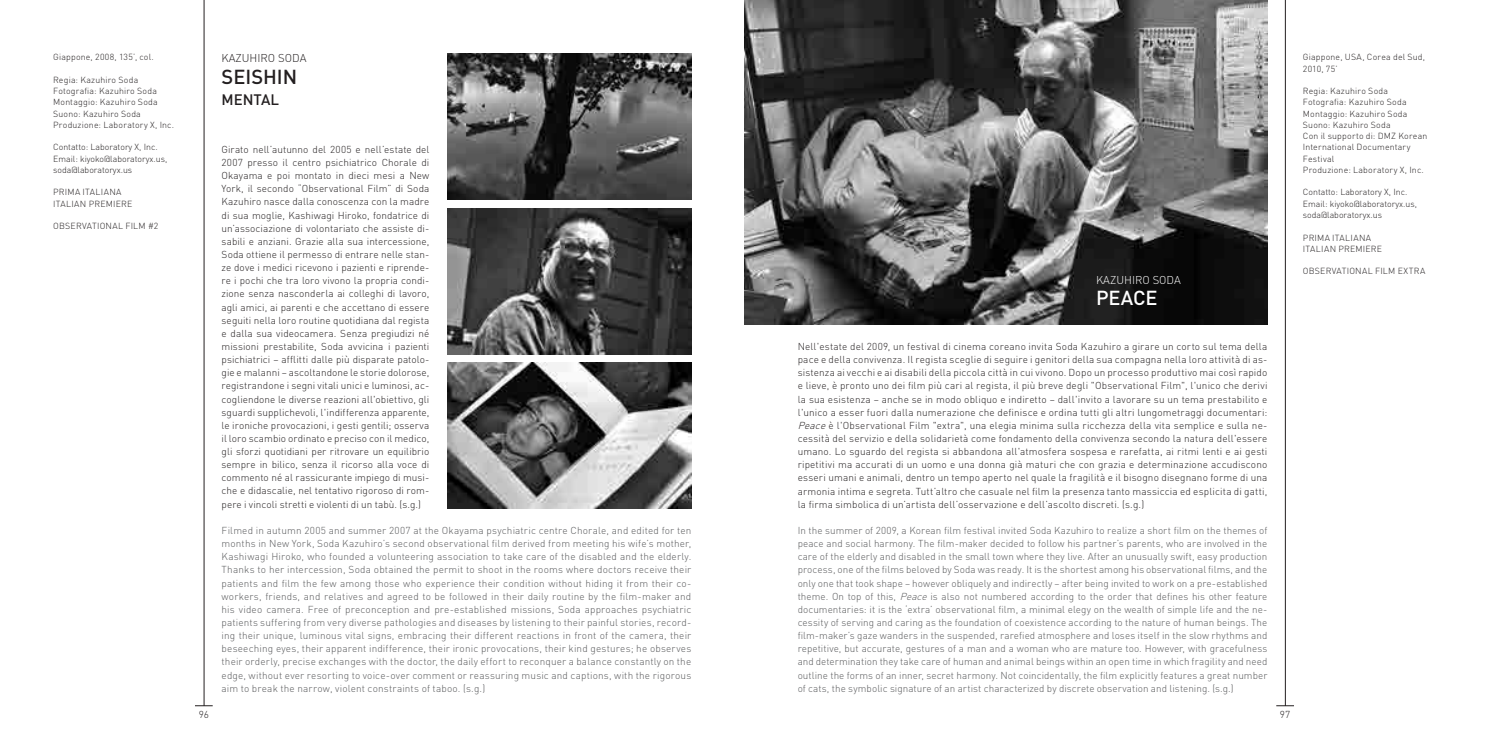
<style>
.page{position:relative;width:1489px;height:745px;background:#fff}
.page>*{position:absolute;margin:0;border:0;box-sizing:border-box;transform-origin:0 0}
.t1{font:500 20px "DIN";color:#231f20}
.t2{font:500 20px "DIN";color:#fff}
.t3{font:500 15px "DIN";color:#231f20}
.t4{font:300 11.25px "DIN";color:#231f20}
.t5{font:300 11.25px "DIN";color:#fff}
.t6{font:300 10px/13.1px "DIN";letter-spacing:.015em;color:#231f20;text-align:justify}
.t7{font:300 10px/13.1px "DIN";letter-spacing:.015em;color:#57585a;text-align:justify}
.t8{font:300 8.75px/11.2px "DIN";letter-spacing:.02em;color:#231f20}
.t9{font:300 8.75px/11.2px "DIN";color:#231f20}
.s1{font-style:italic}
</style>
<div class="page">
<hr style="left:204px;top:0;width:1px;height:705px;background:#231f20">
<hr style="left:1284px;top:0;width:1px;height:705px;background:#231f20">
<svg style="left:195px;top:705px;width:18px;height:1px"></svg>
<svg style="left:1276px;top:705px;width:17px;height:1px"></svg>
<img style="left:744px;top:0;width:523px;height:325px">
<img style="left:447px;top:53px;width:244px;height:146px">
<img style="left:447px;top:362px;width:244px;height:146px">
<img style="left:447px;top:208px;width:244px;height:146px">
<p class="t8" style="left:53px;top:51px;width:102px">Giappone, 2008, 135’, col.</p>
<p class="t8" style="left:53px;top:74px;width:122px">Regia: Kazuhiro Soda<br>Fotografia: Kazuhiro Soda<br>Montaggio: Kazuhiro Soda<br>Suono: Kazuhiro Soda<br>Produzione: Laboratory X, Inc.</p>
<p class="t9" style="left:53px;top:141px;width:116px">Contatto: Laboratory X, Inc.<br>Email: kiyoko@laboratoryx.us, soda@laboratoryx.us</p>
<p class="t8" style="left:53px;top:186px;width:81px">PRIMA ITALIANA<br>ITALIAN PREMIERE</p>
<p class="t8" style="left:53px;top:220px;width:13px">Observational</p>
<p class="t8" style="left:125px;top:220px;width:11px">Film</p>
<p class="t8" style="left:148px;top:220px;width:12px">#2</p>
<p class="t4" style="left:221px;top:51px;width:86px">KAZUHIRO SODA</p>
<h1 class="t1" style="left:221px;top:63px;width:11px">SEISHI</h1>
<h1 class="t1" style="left:283px;top:63px;width:16px">N</h1>
<h2 class="t3" style="left:221px;top:90px;width:59px">MENTAL</h2>
<p class="t6" style="left:221px;top:142px;width:209px">Girato nell’autunno del 2005 e nell’estate del 2007 presso il centro psichiatrico Chorale di Okayama e poi montato in dieci mesi a New York, il secondo “Observational Film” di Soda Kazuhiro nasce dalla conoscenza con la madre di sua moglie, Kashiwagi Hiroko, fondatrice di un’associazione di volontariato che assiste di&shy;sabili e anziani. Grazie alla sua intercessione, Soda ottiene il permesso di entrare nelle stan&shy;ze dove i medici ricevono i pazienti e riprende&shy;re i pochi che tra loro vivono la propria condi&shy;zione senza nasconderla ai colleghi di lavoro, agli amici, ai parenti e che accettano di essere seguiti nella loro routine quotidiana dal regista e dalla sua videocamera. Senza pregiudizi né missioni prestabilite, Soda avvicina i pazienti psichiatrici – afflitti dalle più disparate patolo&shy;gie e malanni – ascoltandone le storie dolorose, registrandone i segni vitali unici e luminosi, ac&shy;cogliendone le diverse reazioni all'obiettivo, gli sguardi supplichevoli, l'indifferenza apparente, le ironiche provocazioni, i gesti gentili; osserva il loro scambio ordinato e preciso con il medico, gli sforzi quotidiani per ritrovare un equilibrio sempre in bilico, senza il ricorso alla voce di commento né al rassicurante impiego di musi&shy;che e didascalie, nel tentativo rigoroso di rom&shy;pere i vincoli stretti e violenti di un tabù. (s.g.)</p>
<p class="t7" style="left:221px;top:523px;width:471px">Filmed in autumn 2005 and summer 2007 at the Okayama psychiatric centre Chorale, and edited for ten months in New York, Soda Kazuhiro’s second observational film derived from meeting his wife’s mother, Kashiwagi Hiroko, who founded a volunteering association to take care of the disabled and the elderly.<br>Thanks to her intercession, Soda obtained the permit to shoot in the rooms where doctors receive their patients and film the few among those who experience their condition without hiding it from their co&shy;workers, friends, and relatives and agreed to be followed in their daily routine by the film-maker and his video camera. Free of preconception and pre-established missions, Soda approaches psychiatric patients suffering from very diverse pathologies and diseases by listening to their painful stories, record&shy;ing their unique, luminous vital signs, embracing their different reactions in front of the camera, their beseeching eyes, their apparent indifference, their ironic provocations, their kind gestures; he observes their orderly, precise exchanges with the doctor, the daily effort to reconquer a balance constantly on the edge, without ever resorting to voice-over comment or reassuring music and captions, with the rigorous aim to break the narrow, violent constraints of taboo. (s.g.)</p>
<p class="t5" style="left:1095px;top:273px;width:86px">KAZUHIRO SODA</p>
<h1 class="t2" style="left:1095px;top:285px;width:60px">PEACE</h1>
<p class="t6" style="left:797px;top:339px;width:471px">Nell'estate del 2009, un festival di cinema coreano invita Soda Kazuhiro a girare un corto sul tema della pace e della convivenza. Il regista sceglie di seguire i genitori della sua compagna nella loro attività di as&shy;sistenza ai vecchi e ai disabili della piccola città in cui vivono. Dopo un processo produttivo mai così rapido e lieve, è pronto uno dei film più cari al regista, il più breve degli "Observational Film", l'unico che derivi la sua esistenza – anche se in modo obliquo e indiretto – dall'invito a lavorare su un tema prestabilito e l'unico a esser fuori dalla numerazione che definisce e ordina tutti gli altri lungometraggi documentari:<br><span class="s1">Peace</span>è l'Observational Film "extra", una elegia minima sulla ricchezza della vita semplice e sulla ne&shy;cessità del servizio e della solidarietà come fondamento della convivenza secondo la natura dell'essere umano. Lo sguardo del regista si abbandona all'atmosfera sospesa e rarefatta, ai ritmi lenti e ai gesti ripetitivi ma accurati di un uomo e una donna già maturi che con grazia e determinazione accudiscono esseri umani e animali, dentro un tempo aperto nel quale la fragilità e il bisogno disegnano forme di una armonia intima e segreta. Tutt’altro che casuale nel film la presenza tanto massiccia ed esplicita di gatti, la firma simbolica di un’artista dell’osservazione e dell’ascolto discreti. (s.g.)</p>
<p class="t7" style="left:797px;top:523px;width:471px">In the summer of 2009, a Korean film festival invited Soda Kazuhiro to realize a short film on the themes of peace and social harmony. The film-maker decided to follow his partner’s parents, who are involved in the care of the elderly and disabled in the small town where they live. After an unusually swift, easy production process, one of the films beloved by Soda was ready. It is the shortest among his observational films, and the only one that took shape – however obliquely and indirectly – after being invited to work on a pre-established theme. On top of this, <span class="s1">Peace</span>is also not numbered according to the order that defines his other feature documentaries: it is the ‘extra’ observational film, a minimal elegy on the wealth of simple life and the ne&shy;cessity of serving and caring as the foundation of coexistence according to the nature of human beings. The film-maker’s gaze wanders in the suspended, rarefied atmosphere and loses itself in the slow rhythms and repetitive, but accurate, gestures of a man and a woman who are mature too. However, with gracefulness and determination they take care of human and animal beings within an open time in which fragility and need outline the forms of an inner, secret harmony. Not coincidentally, the film explicitly features a great number of cats, the symbolic signature of an artist characterized by discrete observation and listening. (s.g.)</p>
<p class="t6" style="left:199px;top:707px;width:12px">96</p>
<p class="t6" style="left:1279px;top:707px;width:12px">97</p>
<p class="t8" style="left:1302px;top:51px;width:124px">Giappone, USA, Corea del Sud,<br>2010, 75’</p>
<p class="t8" style="left:1302px;top:85px;width:126px">Regia: Kazuhiro Soda<br>Fotografia: Kazuhiro Soda<br>Montaggio: Kazuhiro Soda<br>Suono: Kazuhiro Soda<br>Con il supporto di: DMZ Korean<br>International Documentary<br>Festival<br>Produzione: Laboratory X, Inc.</p>
<p class="t9" style="left:1302px;top:186px;width:116px">Contatto: Laboratory X, Inc.<br>Email: kiyoko@laboratoryx.us, soda@laboratoryx.us</p>
<p class="t8" style="left:1302px;top:231px;width:81px">PRIMA ITALIANA<br>ITALIAN PREMIERE</p>
<p class="t8" style="left:1302px;top:265px;width:13px">Observational</p>
<p class="t8" style="left:1374px;top:265px;width:11px">Film</p>
<p class="t8" style="left:1397px;top:265px;width:7px">extra</p>
</div>
